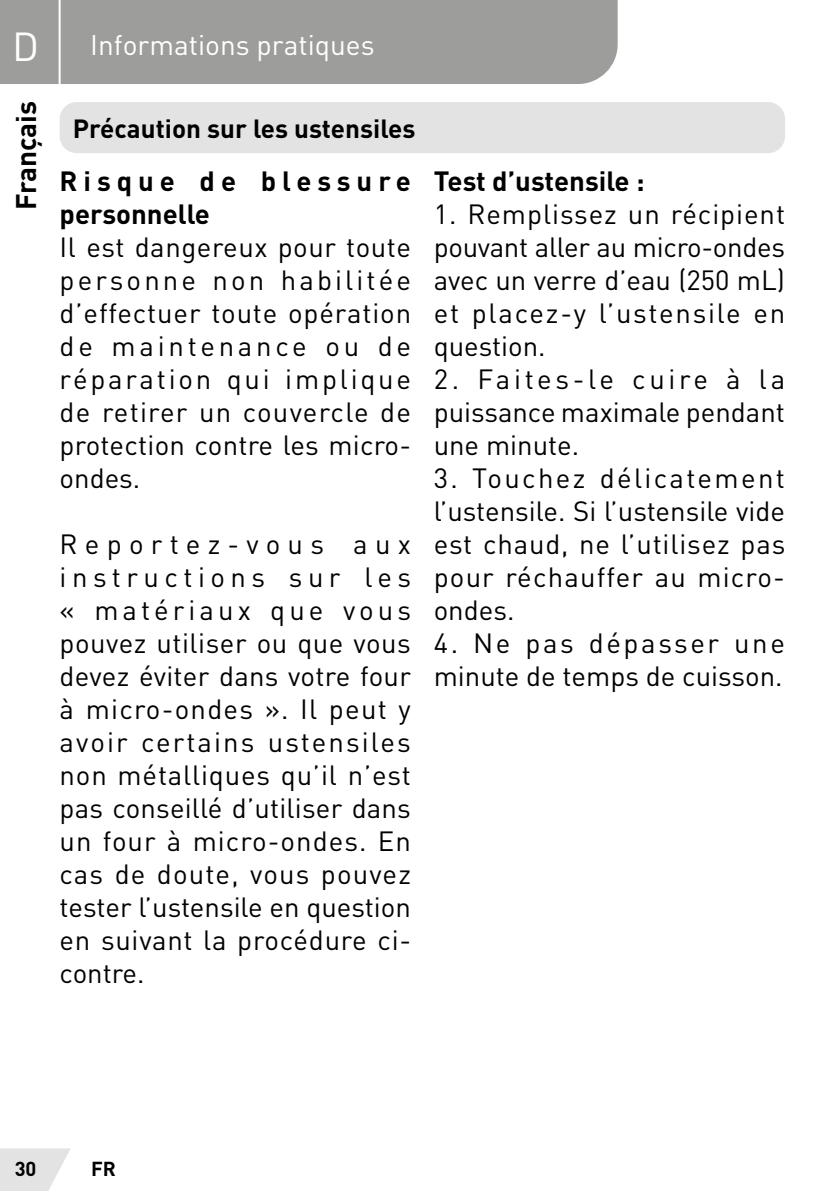
<style>
.page{position:relative;width:823px;height:1191px;background:#fff}
.page>*{position:absolute;margin:0;border:0;box-sizing:border-box;transform-origin:0 0}
.t1{font:40px "DIN";color:#fff}
.t2{font:28px "DIN";color:#fff}
.t3{font:700 28px "DIN Pro";color:#000}
.t4{font:27.6px/33px "DIN Pro";letter-spacing:.01em;color:#000;text-align:justify}
.t5{font:700 27.6px/33px "DIN Pro";letter-spacing:.19em;color:#000}
.t6{font:700 27.6px "DIN Pro";color:#000}
.t7{font:700 26px "DIN Pro";color:#000}
.t8{font:700 20px "DIN Pro";color:#000}
</style>
<div class="page">
<svg style="left:0;top:1148px;width:70px;height:43px"></svg>
<div style="left:0;top:0;width:617px;height:84px;background:#9d9d9c"></div>
<hr style="left:59px;top:0;width:2px;height:94px;background:#fff">
<div style="left:60px;top:102px;width:724px;height:51px;background:#e3e3e3;border-radius:17px"></div>
<h1 class="t1" style="left:12px;top:22px;width:28px">D</h1>
<p class="t3" style="left:7px;top:210px;width:111px;rotate:-90deg">Français</p>
<p class="t2" style="left:90px;top:28px;width:286px">Informations pratiques</p>
<p class="t7" style="left:73px;top:110px;width:344px">Précaution sur les ustensiles</p>
<p class="t5" style="left:60px;top:163px;width:352px">Risque de blessure personnelle</p>
<p class="t4" style="left:60px;top:229px;width:353px">Il est dangereux pour toute personne non habilitée d’effectuer toute opération de maintenance ou de réparation qui implique de retirer un couvercle de protection contre les micro&shy;ondes.</p>
<p class="t4" style="left:60px;top:526px;width:353px">Reportez-vous aux instructions sur les « matériaux que vous pouvez utiliser ou que vous devez éviter dans votre four à micro-ondes ». Il peut y avoir certains ustensiles non métalliques qu’il n’est pas conseillé d’utiliser dans un four à micro-ondes. En cas de doute, vous pouvez tester l’ustensile en question en suivant la procédure ci&shy;contre.</p>
<p class="t6" style="left:433px;top:162px;width:212px">Test d’ustensile :</p>
<p class="t4" style="left:433px;top:196px;width:353px">1. Remplissez un récipient pouvant aller au micro-ondes avec un verre d’eau (250 mL) et placez-y l’ustensile en question.</p>
<p class="t4" style="left:433px;top:361px;width:353px">2. Faites-le cuire à la puissance maximale pendant une minute.</p>
<p class="t4" style="left:433px;top:460px;width:353px">3. Touchez délicatement l’ustensile. Si l’ustensile vide est chaud, ne l’utilisez pas pour réchauffer au micro&shy;ondes.</p>
<p class="t4" style="left:433px;top:625px;width:352px">4. Ne pas dépasser une minute de temps de cuisson.</p>
<p class="t8" style="left:15px;top:1155px;width:23px">30</p>
<p class="t8" style="left:91px;top:1155px;width:26px">FR</p>
</div>
